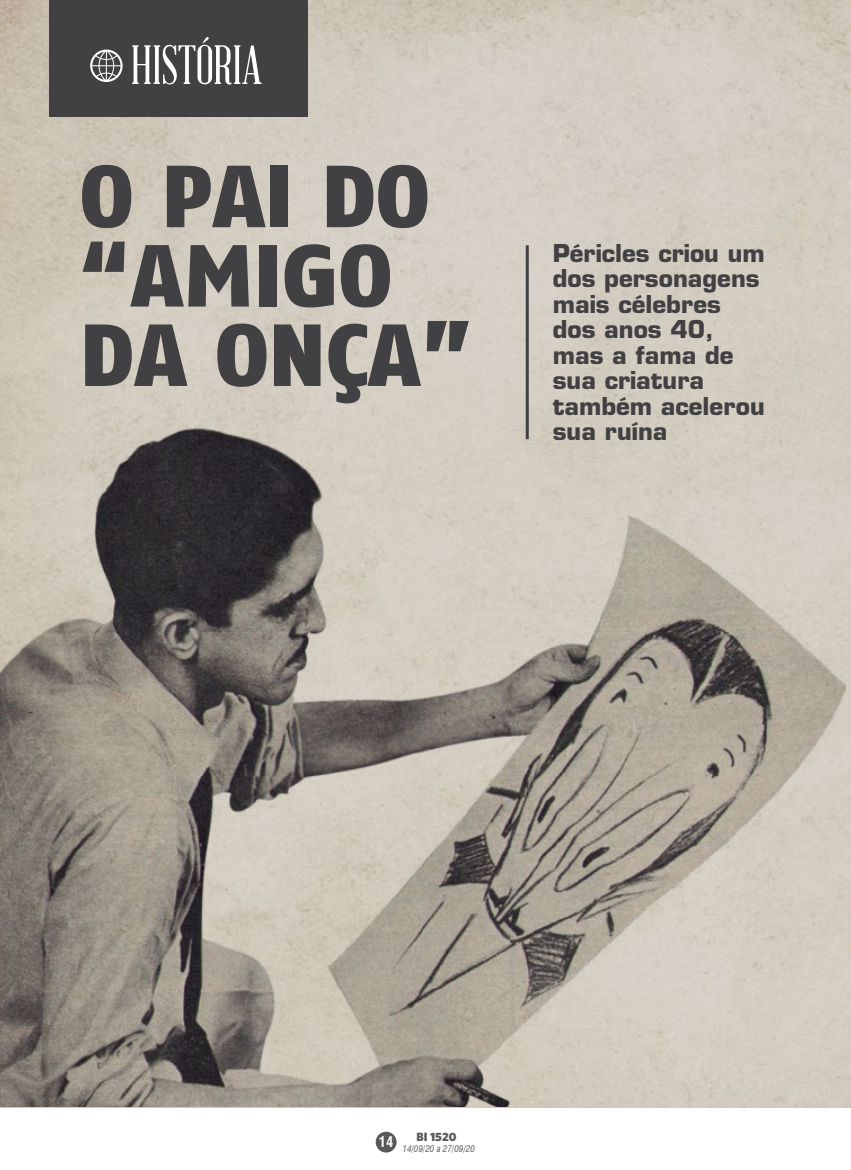
<style>
.page{position:relative;width:851px;height:1170px;background:#fff}
.page>*{position:absolute;margin:0;border:0;box-sizing:border-box;transform-origin:0 0}
.t1{font:900 87.75px/79.3px "Fago No Lf";color:#414042}
.t2{font:54px "Abraham Lincoln";color:#fff}
.t3{font:700 24px/25.5px "Eurostile LT Std";color:#414042}
.t4{font:700 condensed 14.4px "Swiss 721 BT";color:#fff}
.t5{font:900 12px "Whitney HTF";color:#58595b}
.t6{font:italic condensed 9px "Swiss 721 BT";color:#58595b}
</style>
<div class="page">
<div style="left:375px;top:1131px;width:21px;height:21px;background:#58595b;border-radius:50%"></div>
<img style="left:0;top:0;width:850px;height:1106px">
<div style="left:49px;top:0;width:258px;height:116px;background:#414042"></div>
<svg style="left:90px;top:50px;width:33px;height:32px"></svg>
<hr style="left:525px;top:245px;width:3px;height:194px;background:#414042">
<img style="left:0;top:398px;width:844px;height:708px">
<h2 class="t2" style="left:131px;top:37px;width:133px">HISTÓRIA</h2>
<h1 class="t1" style="left:80px;top:155px;width:393px">O PAI DO “AMIGO<br>DA ONÇA”</h1>
<p class="t3" style="left:552px;top:240px;width:213px">Péricles criou um dos personagens mais célebres dos anos 40, mas a fama de sua criatura também acelerou sua ruína</p>
<p class="t4" style="left:379px;top:1133px;width:16px">14</p>
<p class="t5" style="left:416px;top:1128px;width:41px">BI 1520</p>
<p class="t6" style="left:402px;top:1143px;width:74px">14/09/20 a 27/09/20</p>
</div>
